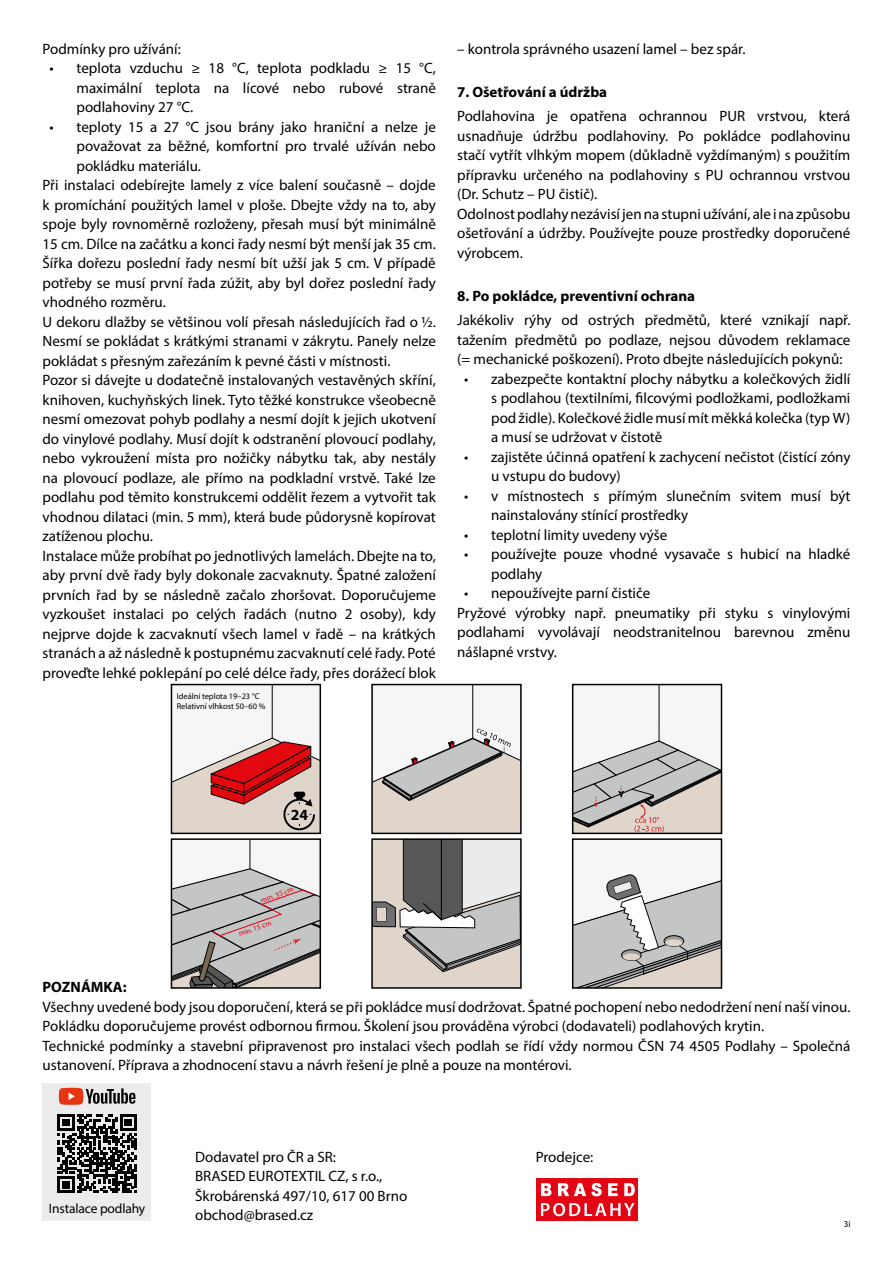
<style>
.page{position:relative;width:893px;height:1263px;background:#fff}
.page>*{position:absolute;margin:0;border:0;box-sizing:border-box;transform-origin:0 0}
.t1{font:700 15.6px "Myriad Pro";color:#000}
.t2{font:15px/19.5px "Myriad Pro";color:#000}
.t3{font:700 15px "Myriad Pro";color:#000}
.t4{font:13.5px "Myriad Pro";letter-spacing:-.01em;color:#000}
.t5{font:9px "Myriad Pro";color:#000}
.t6{font:8.4px/10.1px "Myriad Pro";color:#000}
.t7{font:7.5px "Myriad Pro";color:#e3000f}
</style>
<div class="page">
<svg style="left:174px;top:687px;width:144px;height:144px"></svg>
<div style="left:171px;top:684px;width:150px;height:150px;border:2px solid #000"></div>
<svg style="left:174px;top:841px;width:144px;height:145px"></svg>
<div style="left:171px;top:838px;width:150px;height:151px;border:2px solid #000"></div>
<svg style="left:575px;top:687px;width:144px;height:144px"></svg>
<div style="left:572px;top:684px;width:150px;height:150px;border:2px solid #000"></div>
<svg style="left:374px;top:687px;width:145px;height:144px"></svg>
<div style="left:371px;top:684px;width:151px;height:150px;border:2px solid #000"></div>
<svg style="left:575px;top:874px;width:144px;height:112px"></svg>
<div style="left:572px;top:838px;width:150px;height:151px;border:2px solid #000"></div>
<svg style="left:374px;top:841px;width:145px;height:145px;background:#b4b1ad"></svg>
<div style="left:371px;top:838px;width:151px;height:151px;border:2px solid #000"></div>
<div style="left:43px;top:1083px;width:108px;height:137px;background:#ececed"></div>
<svg style="left:58px;top:1114px;width:79px;height:79px"></svg>
<svg style="left:59px;top:1088px;width:76px;height:17px"></svg>
<div style="left:536px;top:1178px;width:102px;height:42px;background:#e30514"></div>
<svg style="left:541px;top:1183px;width:94px;height:13px"></svg>
<svg style="left:541px;top:1203px;width:94px;height:13px"></svg>
<p class="t2" style="left:43px;top:39px;width:140px">Podmínky pro užívání:</p>
<p class="t2" style="left:77px;top:58px;width:361px;text-align:justify;text-indent:-27px">• teplota vzduchu ≥ 18 °C, teplota podkladu ≥ 15 °C, maximální teplota na lícové nebo rubové straně podlahoviny 27 °C.</p>
<p class="t2" style="left:50px;top:117px;width:388px">• teploty 15 a 27 °C jsou brány jako hraniční a nelze je</p>
<p class="t2" style="left:77px;top:136px;width:361px">považovat za běžné, komfortní pro trvalé užíván nebo</p>
<p class="t2" style="left:77px;top:156px;width:126px">pokládku materiálu.</p>
<p class="t2" style="left:43px;top:175px;width:395px">Při instalaci odebírejte lamely z více balení současně – dojde</p>
<p class="t2" style="left:43px;top:195px;width:395px">k promíchání použitých lamel v ploše. Dbejte vždy na to, aby</p>
<p class="t2" style="left:43px;top:214px;width:395px">spoje byly rovnoměrně rozloženy, přesah musí být minimálně</p>
<p class="t2" style="left:43px;top:234px;width:395px">15 cm. Dílce na začátku a konci řady nesmí být menší jak 35 cm.</p>
<p class="t2" style="left:43px;top:253px;width:395px">Šířka dořezu poslední řady nesmí bít užší jak 5 cm. V případě</p>
<p class="t2" style="left:43px;top:273px;width:395px">potřeby se musí první řada zúžit, aby byl dořez poslední řady</p>
<p class="t2" style="left:43px;top:292px;width:125px">vhodného rozměru.</p>
<p class="t2" style="left:43px;top:312px;width:395px">U dekoru dlažby se většinou volí přesah následujících řad o ½.</p>
<p class="t2" style="left:43px;top:331px;width:395px">Nesmí se pokládat s krátkými stranami v zákrytu. Panely nelze</p>
<p class="t2" style="left:43px;top:351px;width:349px">pokládat s přesným zařezáním k pevné části v místnosti.</p>
<p class="t2" style="left:43px;top:370px;width:395px">Pozor si dávejte u dodatečně instalovaných vestavěných skříní,</p>
<p class="t2" style="left:43px;top:390px;width:395px">knihoven, kuchyňských linek. Tyto těžké konstrukce všeobecně</p>
<p class="t2" style="left:43px;top:409px;width:395px">nesmí omezovat pohyb podlahy a nesmí dojít k jejich ukotvení</p>
<p class="t2" style="left:43px;top:429px;width:395px">do vinylové podlahy. Musí dojít k odstranění plovoucí podlahy,</p>
<p class="t2" style="left:43px;top:448px;width:395px">nebo vykroužení místa pro nožičky nábytku tak, aby nestály</p>
<p class="t2" style="left:43px;top:468px;width:395px">na plovoucí podlaze, ale přímo na podkladní vrstvě. Také lze</p>
<p class="t2" style="left:43px;top:487px;width:395px">podlahu pod těmito konstrukcemi oddělit řezem a vytvořit tak</p>
<p class="t2" style="left:43px;top:507px;width:395px">vhodnou dilataci (min. 5 mm), která bude půdorysně kopírovat</p>
<p class="t2" style="left:43px;top:526px;width:112px">zatíženou plochu.</p>
<p class="t2" style="left:43px;top:546px;width:395px">Instalace může probíhat po jednotlivých lamelách. Dbejte na to,</p>
<p class="t2" style="left:43px;top:565px;width:395px">aby první dvě řady byly dokonale zacvaknuty. Špatné založení</p>
<p class="t2" style="left:43px;top:585px;width:395px">prvních řad by se následně začalo zhoršovat. Doporučujeme</p>
<p class="t2" style="left:43px;top:604px;width:395px">vyzkoušet instalaci po celých řadách (nutno 2 osoby), kdy</p>
<p class="t2" style="left:43px;top:624px;width:395px">nejprve dojde k zacvaknutí všech lamel v řadě – na krátkých</p>
<p class="t2" style="left:43px;top:643px;width:395px">stranách a až následně k postupnému zacvaknutí celé řady. Poté</p>
<p class="t2" style="left:43px;top:663px;width:395px">proveďte lehké poklepání po celé délce řady, přes dorážecí blok</p>
<p class="t6" style="left:177px;top:691px;width:90px">Ideální teplota 19–23 °C<br>Relativní vlhkost 50–60 %</p>
<p class="t2" style="left:457px;top:39px;width:290px">– kontrola správného usazení lamel – bez spár.</p>
<p class="t3" style="left:457px;top:82px;width:152px">7. Ošetřování a údržba</p>
<p class="t2" style="left:457px;top:106px;width:395px">Podlahovina je opatřena ochrannou PUR vrstvou, která usnadňuje údržbu podlahoviny. Po pokládce podlahovinu stačí vytřít vlhkým mopem (důkladně vyždímaným) s použitím přípravku určeného na podlahoviny s PU ochrannou vrstvou (Dr. Schutz – PU čistič).<br>Odolnost podlahy nezávisí jen na stupni užívání, ale i na způsobu ošetřování a údržby. Používejte pouze prostředky doporučené výrobcem.</p>
<p class="t3" style="left:457px;top:286px;width:240px">8. Po pokládce, preventivní ochrana</p>
<p class="t2" style="left:457px;top:310px;width:395px;text-align:justify">Jakékoliv rýhy od ostrých předmětů, které vznikají např. tažením předmětů po podlaze, nejsou důvodem reklamace (= mechanické poškození). Proto dbejte následujících pokynů:</p>
<p class="t2" style="left:491px;top:369px;width:361px;text-align:justify;text-indent:-27px">• zabezpečte kontaktní plochy nábytku a kolečkových židlí s podlahou (textilními, filcovými podložkami, podložkami pod židle). Kolečkové židle musí mít měkká kolečka (typ W) a musí se udržovat v čistotě</p>
<p class="t2" style="left:491px;top:447px;width:361px;text-indent:-27px">• zajistěte účinná opatření k zachycení nečistot (čistící zóny u vstupu do budovy)</p>
<p class="t2" style="left:491px;top:486px;width:361px;text-indent:-27px">• v místnostech s přímým slunečním svitem musí být nainstalovány stínící prostředky</p>
<p class="t2" style="left:464px;top:525px;width:205px">• teplotní limity uvedeny výše</p>
<p class="t2" style="left:491px;top:544px;width:361px;text-indent:-27px">• používejte pouze vhodné vysavače s hubicí na hladké podlahy</p>
<p class="t2" style="left:457px;top:583px;width:395px;text-indent:7px">• nepoužívejte parní čističe<br>Pryžové výrobky např. pneumatiky při styku s vinylovými podlahami vyvolávají neodstranitelnou barevnou změnu nášlapné vrstvy.</p>
<p class="t1" style="left:291px;top:804px;width:19px">24</p>
<p class="t7" style="left:260px;top:896px;width:36px;rotate:-19deg">min. 35 cm</p>
<p class="t7" style="left:237px;top:929px;width:36px;rotate:-19deg">min. 15 cm</p>
<p class="t3" style="left:43px;top:977px;width:86px">POZNÁMKA:</p>
<p class="t2" style="left:43px;top:997px;width:809px">Všechny uvedené body jsou doporučení, která se při pokládce musí dodržovat. Špatné pochopení nebo nedodržení není naší vinou.<br>Pokládku doporučujeme provést odbornou firmou. Školení jsou prováděna výrobci (dodavateli) podlahových krytin.<br>Technické podmínky a stavební připravenost pro instalaci všech podlah se řídí vždy normou ČSN 74 4505 Podlahy – Společná ustanovení. Příprava a zhodnocení stavu a návrh řešení je plně a pouze na montérovi.</p>
<p class="t4" style="left:49px;top:1200px;width:98px">Instalace podlahy</p>
<p class="t2" style="left:195px;top:1147px;width:214px">Dodavatel pro ČR a SR:<br>BRASED EUROTEXTIL CZ, s r.o.,<br>Škrobárenská 497/10, 617 00 Brno obchod@brased.cz</p>
<p class="t2" style="left:536px;top:1147px;width:59px">Prodejce:</p>
<p class="t5" style="left:844px;top:1219px;width:8px">3i</p>
</div>
